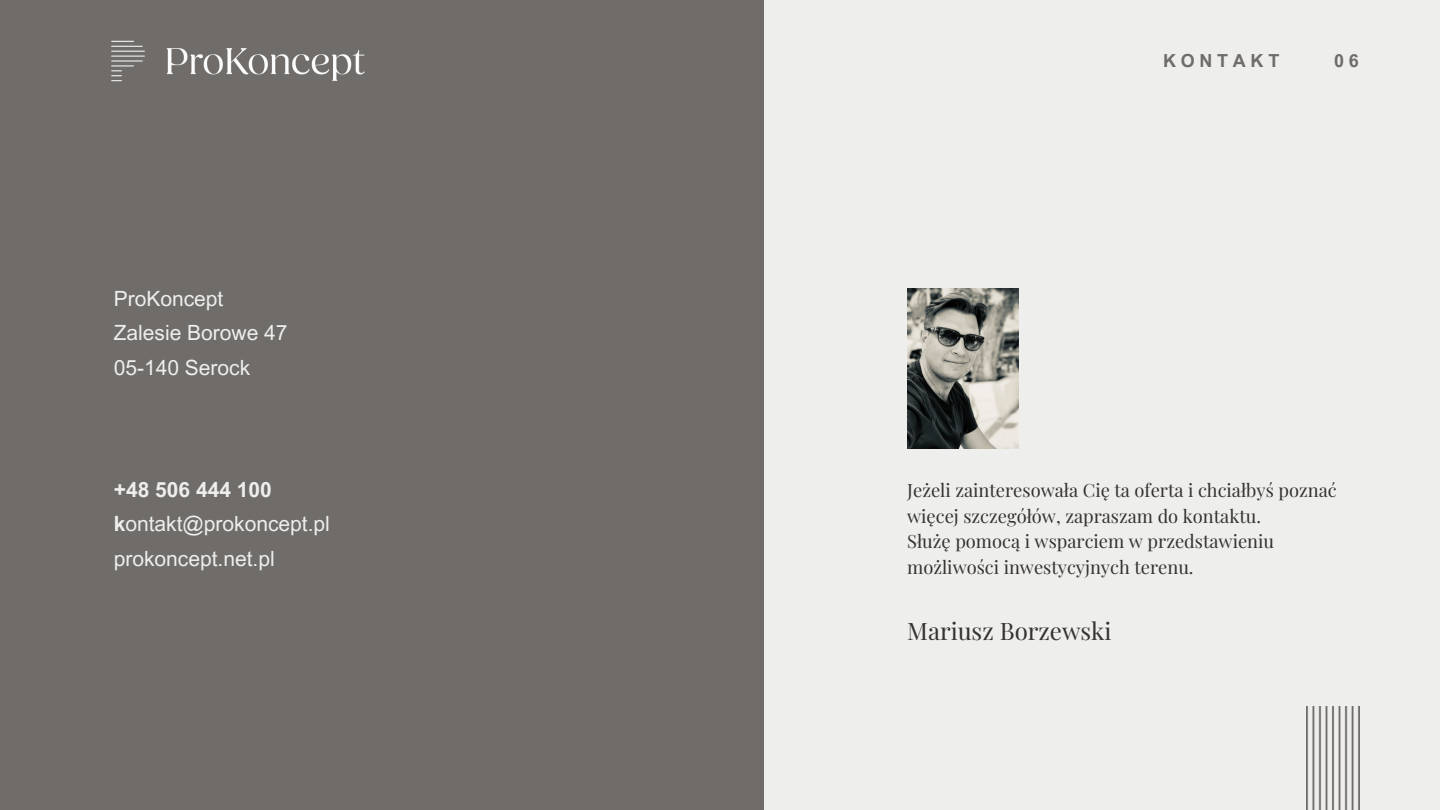
<style>
.page{position:relative;width:1440px;height:810px;background:#eeeeec}
.page>*{position:absolute;margin:0;border:0;box-sizing:border-box;transform-origin:0 0}
.t1{font:24px "Playfair Display";color:#34312e}
.t2{font:21px/34.5px "Arial MT Pro";color:#eeeeec}
.t3{font:18.3px/25.5px "Playfair Display";color:#34312e}
.t4{font:700 18px "Arial MT Pro";letter-spacing:.26em;color:#6f6c69}
.s1{font-weight:700}
</style>
<div class="page">
<div style="left:0;top:0;width:764px;height:810px;background:#6f6c69"></div>
<img style="left:111px;top:40px;width:254px;height:42px">
<img style="left:1307px;top:707px;width:52px;height:103px">
<img style="left:907px;top:289px;width:112px;height:159px">
<p class="t2" style="left:114px;top:284px;width:175px">ProKoncept<br>Zalesie Borowe 47<br>05-140 Serock</p>
<p class="t2" style="left:114px;top:475px;width:218px"><span class="s1">+48 506 444 100 k</span>ontakt@prokoncept.pl prokoncept.net.pl</p>
<p class="t4" style="left:1163px;top:54px;width:118px">KONTAKT</p>
<h3 class="t4" style="left:1334px;top:54px;width:26px">0 6</h3>
<h1 class="t3" style="left:907px;top:477px;width:430px">Jeżeli zainteresowała Cię ta oferta i chciałbyś poznać więcej szczegółów, zapraszam do kontaktu.</h1>
<p class="t3" style="left:907px;top:528px;width:368px">Służę pomocą i wsparciem w przedstawieniu możliwości inwestycyjnych terenu.</p>
<p class="t1" style="left:907px;top:614px;width:206px">Mariusz Borzewski</p>
</div>
